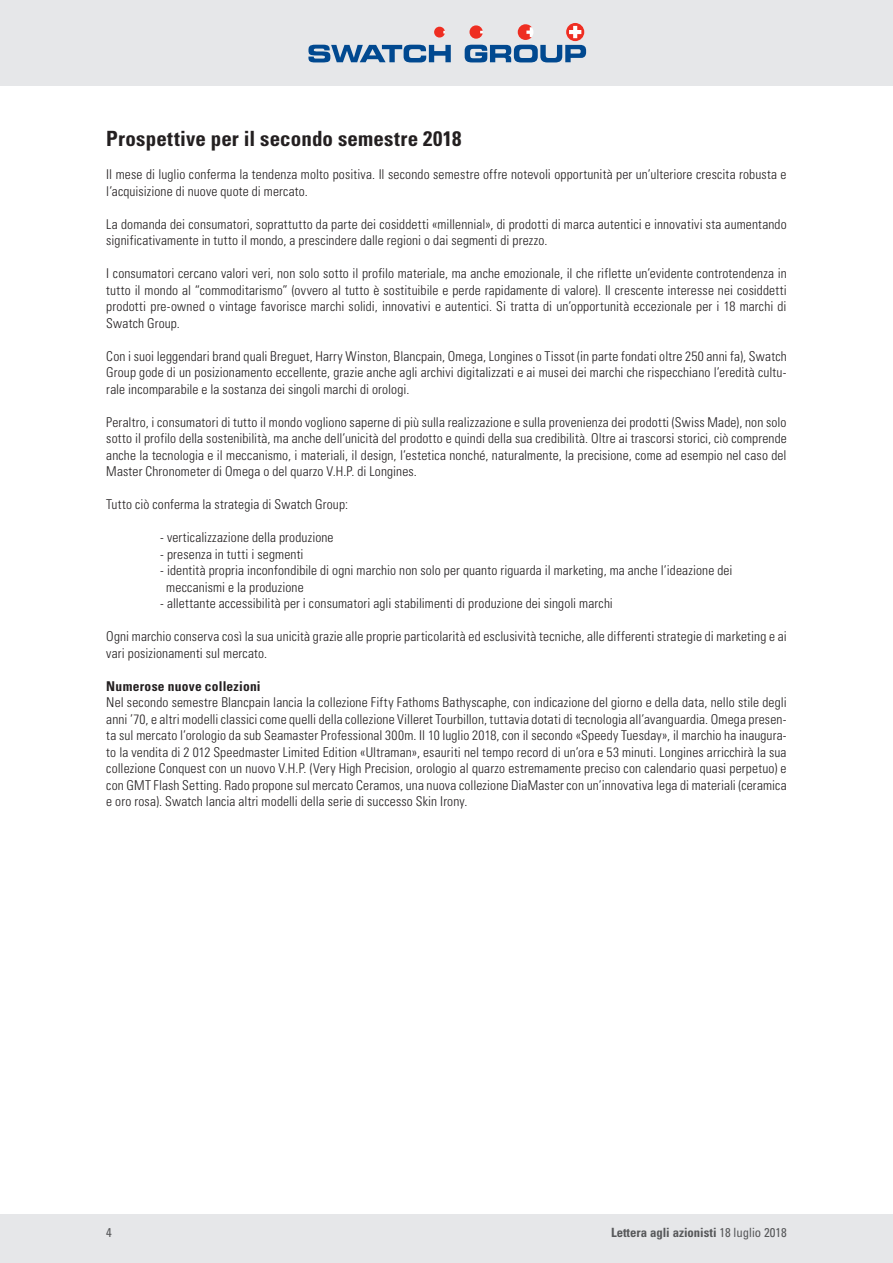
<style>
.page{position:relative;width:893px;height:1263px;background:#fff}
.page>*{position:absolute;margin:0;border:0;box-sizing:border-box;transform-origin:0 0}
._202_Heading_level_2{font:700 condensed 21px "Univers LT Std";letter-spacing:.01em;color:#231f20}
._301_Body_copy{font:300 condensed 13.5px/16.5px "Univers LT Std";letter-spacing:.01em;color:#231f20;text-align:justify}
._301_Body_copy-2{font:700 condensed 13.5px "Univers LT Std";letter-spacing:.015em;color:#231f20}
.t1{font:700 condensed 12.75px "Univers LT Std";color:#57585a}
.t2{font:condensed 12.75px "Univers LT Std";color:#57585a}
.s1{font-weight:400}
</style>
<div class="page">
<div style="left:0;top:1213px;width:893px;height:50px;background:#e6e7e9"></div>
<div style="left:0;top:0;width:893px;height:86px;background:#e6e7e9"></div>
<svg style="left:308px;top:45px;width:143px;height:17px"></svg>
<svg style="left:434px;top:27px;width:11px;height:11px"></svg>
<svg style="left:465px;top:23px;width:121px;height:39px"></svg>
<p class="_202_Heading_level_2" style="left:106px;top:126px;width:357px">Prospettive per il secondo semestre 2018</p>
<p class="_301_Body_copy" style="left:106px;top:166px;width:682px">Il mese di luglio conferma la tendenza molto positiva. Il secondo semestre offre notevoli opportunità per un’ulteriore crescita robusta e l’acquisizione di nuove quote di mercato.</p>
<p class="_301_Body_copy" style="left:106px;top:216px;width:682px">La domanda dei consumatori, soprattutto da parte dei cosiddetti «millennial», di prodotti di marca autentici e innovativi sta aumentando significativamente in tutto il mondo, a prescindere dalle regioni o dai segmenti di prezzo.</p>
<p class="_301_Body_copy" style="left:106px;top:265px;width:682px">I consumatori cercano valori veri, non solo sotto il profilo materiale, ma anche emozionale, il che riflette un’evidente controtendenza in tutto il mondo al “commoditarismo” (ovvero al tutto è sostituibile e perde rapidamente di valore). Il crescente interesse nei cosiddetti prodotti pre-owned o vintage favorisce marchi solidi, innovativi e autentici. Si tratta di un’opportunità eccezionale per i 18 marchi di Swatch Group.</p>
<p class="_301_Body_copy" style="left:106px;top:348px;width:682px">Con i suoi leggendari brand quali Breguet, Harry Winston, Blancpain, Omega, Longines o Tissot (in parte fondati oltre 250 anni fa), Swatch Group gode di un posizionamento eccellente, grazie anche agli archivi digitalizzati e ai musei dei marchi che rispecchiano l’eredità cultu&shy;rale incomparabile e la sostanza dei singoli marchi di orologi.</p>
<p class="_301_Body_copy" style="left:106px;top:414px;width:682px">Peraltro, i consumatori di tutto il mondo vogliono saperne di più sulla realizzazione e sulla provenienza dei prodotti (Swiss Made), non solo sotto il profilo della sostenibilità, ma anche dell’unicità del prodotto e quindi della sua credibilità. Oltre ai trascorsi storici, ciò comprende anche la tecnologia e il meccanismo, i materiali, il design, l’estetica nonché, naturalmente, la precisione, come ad esempio nel caso del Master Chronometer di Omega o del quarzo V.H.P. di Longines.</p>
<p class="_301_Body_copy" style="left:106px;top:496px;width:243px">Tutto ciò conferma la strategia di Swatch Group:</p>
<p class="_301_Body_copy" style="left:160px;top:529px;width:175px">- verticalizzazione della produzione</p>
<p class="_301_Body_copy" style="left:160px;top:546px;width:145px">- presenza in tutti i segmenti</p>
<p class="_301_Body_copy" style="left:160px;top:562px;width:574px">- identità propria inconfondibile di ogni marchio non solo per quanto riguarda il marketing, ma anche l’ideazione dei</p>
<p class="_301_Body_copy" style="left:166px;top:579px;width:139px">meccanismi e la produzione</p>
<p class="_301_Body_copy" style="left:160px;top:595px;width:454px">- allettante accessibilità per i consumatori agli stabilimenti di produzione dei singoli marchi</p>
<p class="_301_Body_copy" style="left:106px;top:628px;width:682px">Ogni marchio conserva così la sua unicità grazie alle proprie particolarità ed esclusività tecniche, alle differenti strategie di marketing e ai vari posizionamenti sul mercato.</p>
<p class="_301_Body_copy-2" style="left:106px;top:677px;width:156px">Numerose nuove collezioni</p>
<p class="_301_Body_copy" style="left:106px;top:694px;width:682px">Nel secondo semestre Blancpain lancia la collezione Fifty Fathoms Bathyscaphe, con indicazione del giorno e della data, nello stile degli anni ’70, e altri modelli classici come quelli della collezione Villeret Tourbillon, tuttavia dotati di tecnologia all’avanguardia. Omega presen&shy;ta sul mercato l’orologio da sub Seamaster Professional 300m. Il 10 luglio 2018, con il secondo «Speedy Tuesday», il marchio ha inaugura&shy;to la vendita di 2 012 Speedmaster Limited Edition «Ultraman», esauriti nel tempo record di un’ora e 53 minuti. Longines arricchirà la sua collezione Conquest con un nuovo V.H.P. (Very High Precision, orologio al quarzo estremamente preciso con calendario quasi perpetuo) e con GMT Flash Setting. Rado propone sul mercato Ceramos, una nuova collezione DiaMaster con un’innovativa lega di materiali (ceramica e oro rosa). Swatch lancia altri modelli della serie di successo Skin Irony.</p>
<p class="t2" style="left:106px;top:1224px;width:7px">4</p>
<p class="t1" style="left:611px;top:1224px;width:177px">Lettera agli azionisti <span class="s1">18 luglio 2018</span></p>
</div>
